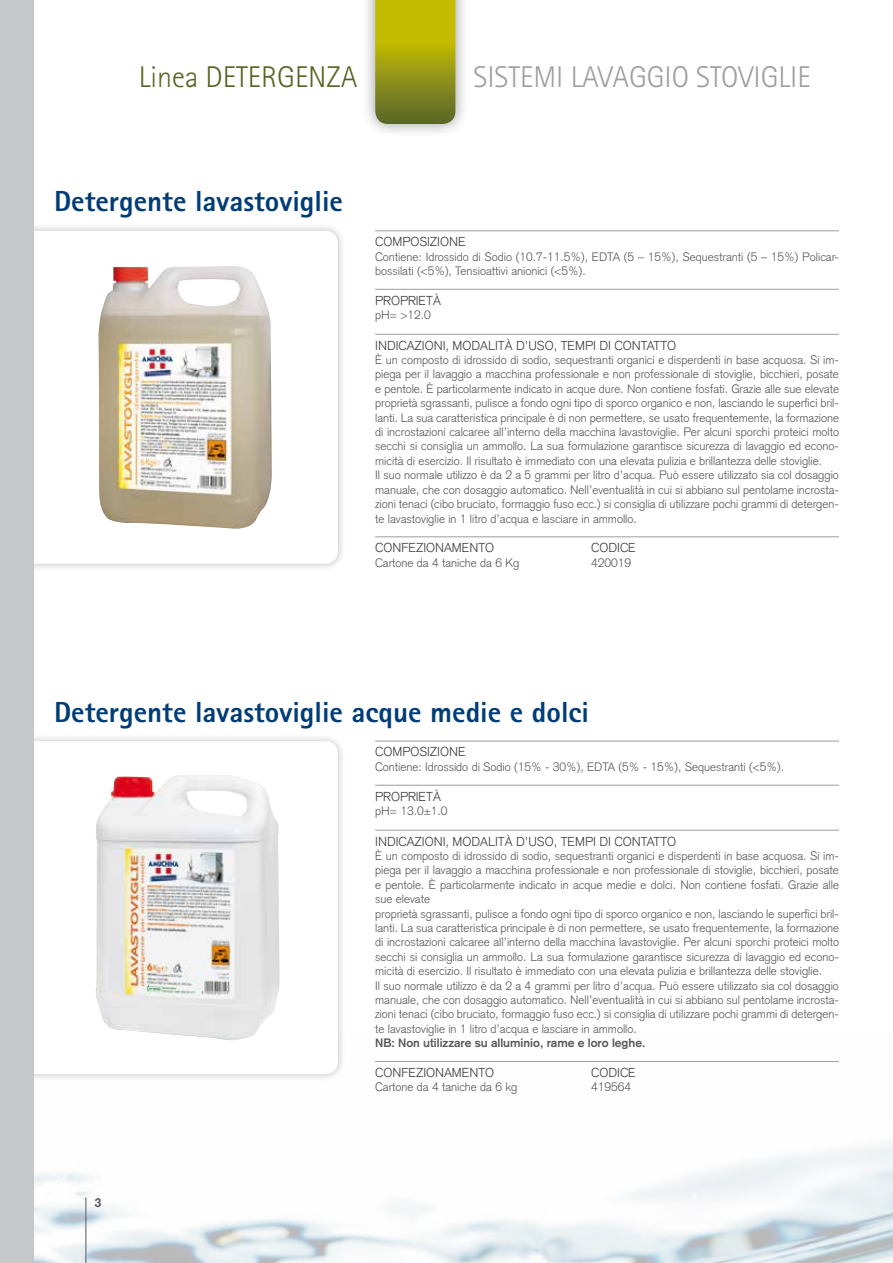
<style>
.page{position:relative;width:893px;height:1263px;background:#fff}
.page>*{position:absolute;margin:0;border:0;box-sizing:border-box;transform-origin:0 0}
.t1{font:300 30px "Rotis Sans Serif";color:#9c9e9f}
.t2{font:300 30px "Rotis Sans Serif";color:#576524}
.t3{font:800 29.1px "Rotis Sans Serif";color:#003c76}
.t4{font:300 12.75px "Akzidenz Grotesk";color:#3e3d40}
.t5{font:700 12.75px "Akzidenz Grotesk";color:#58585a}
.t6{font:300 12px/14.4px "Akzidenz Grotesk";color:#58585a}
.t7{font:700 12px "Akzidenz Grotesk";color:#58585a}
</style>
<div class="page">
<div style="left:9px;top:733px;width:337px;height:349px;background:#000;opacity:.25"></div>
<svg style="left:34px;top:741px;width:304px;height:333px"></svg>
<div style="left:9px;top:222px;width:337px;height:350px;background:#000;opacity:.25"></div>
<svg style="left:34px;top:231px;width:304px;height:333px"></svg>
<div style="left:0;top:0;width:34px;height:1263px;background:#c6c7c8"></div>
<hr style="left:375px;top:230px;width:464px;height:1px;background:#9c9e9f">
<hr style="left:375px;top:289px;width:464px;height:1px;background:#9c9e9f">
<hr style="left:375px;top:334px;width:464px;height:1px;background:#9c9e9f">
<hr style="left:375px;top:536px;width:464px;height:1px;background:#9c9e9f">
<hr style="left:375px;top:741px;width:464px;height:1px;background:#9c9e9f">
<hr style="left:375px;top:785px;width:464px;height:1px;background:#9c9e9f">
<hr style="left:375px;top:830px;width:464px;height:1px;background:#9c9e9f">
<hr style="left:375px;top:1061px;width:464px;height:1px;background:#9c9e9f">
<div style="left:361px;top:0;width:108px;height:138px;background:#000;opacity:.4"></div>
<svg style="left:375px;top:0;width:80px;height:124px;background:#9f9e12"></svg>
<img style="left:98px;top:266px;width:175px;height:263px">
<img style="left:96px;top:774px;width:183px;height:266px">
<hr style="left:85px;top:1197px;width:1px;height:66px;background:#58585a">
<h1 class="t2" style="left:139px;top:59px;width:220px">Linea DETERGENZA</h1>
<h1 class="t1" style="left:473px;top:59px;width:339px">SISTEMI LAVAGGIO STOVIGLIE</h1>
<h2 class="t3" style="left:54px;top:183px;width:290px">Detergente lavastoviglie</h2>
<p class="t4" style="left:375px;top:234px;width:92px">COMPOSIZIONE</p>
<p class="t6" style="left:375px;top:249px;width:465px">Contiene: Idrossido di Sodio (10.7-11.5%), EDTA (5 – 15%), Sequestranti (5 – 15%) Policar&shy;bossilati (&lt;5%), Tensioattivi anionici (&lt;5%).</p>
<p class="t4" style="left:375px;top:293px;width:67px">PROPRIETÀ</p>
<p class="t6" style="left:375px;top:308px;width:57px">pH= &gt;12.0</p>
<p class="t4" style="left:375px;top:338px;width:303px">INDICAZIONI, MODALITÀ D’USO, TEMPI DI CONTATTO</p>
<p class="t6" style="left:375px;top:353px;width:465px">È un composto di idrossido di sodio, sequestranti organici e disperdenti in base acquosa. Si im&shy;piega per il lavaggio a macchina professionale e non professionale di stoviglie, bicchieri, posate e pentole. È particolarmente indicato in acque dure. Non contiene fosfati. Grazie alle sue elevate proprietà sgrassanti, pulisce a fondo ogni tipo di sporco organico e non, lasciando le superfici bril&shy;lanti. La sua caratteristica principale è di non permettere, se usato frequentemente, la formazione di incrostazioni calcaree all’interno della macchina lavastoviglie. Per alcuni sporchi proteici molto secchi si consiglia un ammollo. La sua formulazione garantisce sicurezza di lavaggio ed econo&shy;micità di esercizio. Il risultato è immediato con una elevata pulizia e brillantezza delle stoviglie.<br>Il suo normale utilizzo è da 2 a 5 grammi per litro d’acqua. Può essere utilizzato sia col dosaggio manuale, che con dosaggio automatico. Nell’eventualità in cui si abbiano sul pentolame incrosta&shy;zioni tenaci (cibo bruciato, formaggio fuso ecc.) si consiglia di utilizzare pochi grammi di detergen&shy;te lavastoviglie in 1 litro d’acqua e lasciare in ammollo.</p>
<p class="t4" style="left:375px;top:540px;width:121px">CONFEZIONAMENTO</p>
<p class="t4" style="left:591px;top:540px;width:46px">CODICE</p>
<p class="t6" style="left:375px;top:555px;width:146px">Cartone da 4 taniche da 6 Kg</p>
<p class="t6" style="left:591px;top:555px;width:42px">420019</p>
<h2 class="t3" style="left:54px;top:693px;width:536px">Detergente lavastoviglie acque medie e dolci</h2>
<p class="t5" style="left:94px;top:1195px;width:9px">3</p>
<p class="t4" style="left:375px;top:745px;width:92px">COMPOSIZIONE</p>
<p class="t6" style="left:375px;top:759px;width:410px">Contiene: Idrossido di Sodio (15% - 30%), EDTA (5% - 15%), Sequestranti (&lt;5%).</p>
<p class="t4" style="left:375px;top:789px;width:67px">PROPRIETÀ</p>
<p class="t6" style="left:375px;top:804px;width:74px">pH= 13.0±1.0</p>
<p class="t4" style="left:375px;top:834px;width:303px">INDICAZIONI, MODALITÀ D’USO, TEMPI DI CONTATTO</p>
<p class="t6" style="left:375px;top:849px;width:465px">È un composto di idrossido di sodio, sequestranti organici e disperdenti in base acquosa. Si im&shy;piega per il lavaggio a macchina professionale e non professionale di stoviglie, bicchieri, posate e pentole. È particolarmente indicato in acque medie e dolci. Non contiene fosfati. Grazie alle sue elevate<br>proprietà sgrassanti, pulisce a fondo ogni tipo di sporco organico e non, lasciando le superfici bril&shy;lanti. La sua caratteristica principale è di non permettere, se usato frequentemente, la formazione di incrostazioni calcaree all’interno della macchina lavastoviglie. Per alcuni sporchi proteici molto secchi si consiglia un ammollo. La sua formulazione garantisce sicurezza di lavaggio ed econo&shy;micità di esercizio. Il risultato è immediato con una elevata pulizia e brillantezza delle stoviglie.<br>Il suo normale utilizzo è da 2 a 4 grammi per litro d’acqua. Può essere utilizzato sia col dosaggio manuale, che con dosaggio automatico. Nell’eventualità in cui si abbiano sul pentolame incrosta&shy;zioni tenaci (cibo bruciato, formaggio fuso ecc.) si consiglia di utilizzare pochi grammi di detergen&shy;te lavastoviglie in 1 litro d’acqua e lasciare in ammollo.</p>
<p class="t7" style="left:375px;top:1036px;width:272px">NB: Non utilizzare su alluminio, rame e loro leghe.</p>
<p class="t4" style="left:375px;top:1065px;width:121px">CONFEZIONAMENTO</p>
<p class="t4" style="left:591px;top:1065px;width:46px">CODICE</p>
<p class="t6" style="left:375px;top:1080px;width:144px">Cartone da 4 taniche da 6 kg</p>
<p class="t6" style="left:591px;top:1080px;width:42px">419564</p>
</div>
